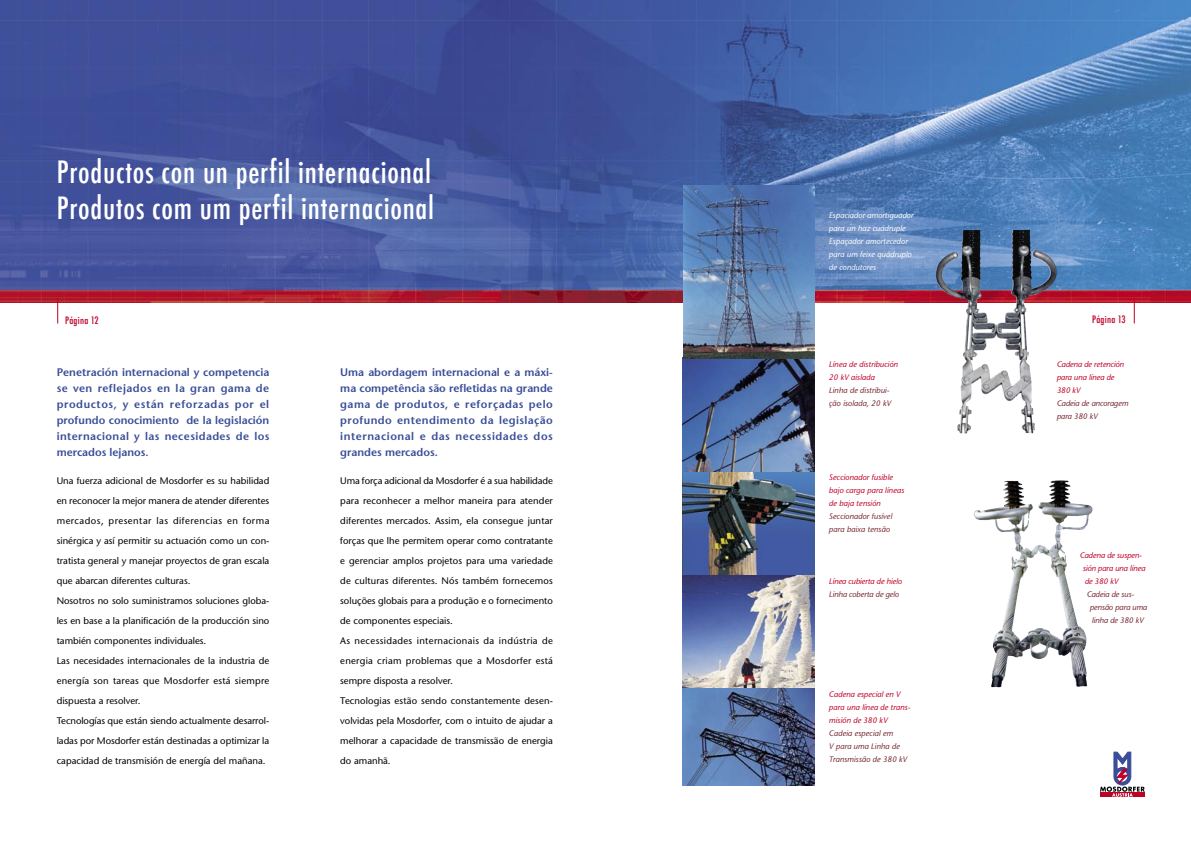
<style>
.page{position:relative;width:1191px;height:842px;background:#fff}
.page>*{position:absolute;margin:0;border:0;box-sizing:border-box;transform-origin:0 0}
.t1{font:500 condensed 30px/36px "Futura";letter-spacing:.025em;color:#fff}
.t2{font:600 11px/16px "Stone Sans";letter-spacing:.035em;color:#3a4d98;text-align:justify}
.t3{font:500 condensed 10px "Futura";letter-spacing:.025em;color:#be0027}
.t4{font:9.5px/20px "Stone Sans";color:#000}
.t5{font:italic 8px/13px "Stone Sans";color:#be0027}
.t6{font:italic 8px/13px "Stone Sans";color:#772731}
.t7{font:italic 8px/13px "Stone Sans";color:#fff}
</style>
<div class="page">
<img style="left:0;top:0;width:1191px;height:303px">
<svg style="left:1134px;top:298px;width:1px;height:25px"></svg>
<svg style="left:1100px;top:751px;width:45px;height:46px"></svg>
<svg style="left:57px;top:298px;width:1px;height:25px"></svg>
<img style="left:683px;top:185px;width:131px;height:288px">
<img style="left:683px;top:575px;width:131px;height:113px">
<img style="left:683px;top:473px;width:131px;height:102px">
<img style="left:683px;top:688px;width:131px;height:97px">
<img style="left:934px;top:234px;width:91px;height:199px">
<img style="left:1013px;top:551px;width:33px;height:101px">
<h1 class="t1" style="left:57px;top:154px;width:379px">Productos con un perfil internacional<br>Produtos com um perfil internacional</h1>
<p class="t3" style="left:65px;top:313px;width:35px">Página 12</p>
<p class="t2" style="left:57px;top:364px;width:214px">Penetración internacional y competencia se ven reflejados en la gran gama de productos, y están reforzadas por el profundo conocimiento de la legislación internacional y las necesidades de los mercados lejanos.</p>
<p class="t4" style="left:57px;top:470px;width:214px">Una fuerza adicional de Mosdorfer es su habilidad en reconocer la mejor manera de atender diferentes mercados, presentar las diferencias en forma sinérgica y así permitir su actuación como un con&shy;tratista general y manejar proyectos de gran escala que abarcan diferentes culturas.<br>Nosotros no solo suministramos soluciones globa&shy;les en base a la planificación de la producción sino también componentes individuales.<br>Las necesidades internacionales de la industria de energía son tareas que Mosdorfer está siempre dispuesta a resolver.<br>Tecnologías que están siendo actualmente desarrol&shy;ladas por Mosdorfer están destinadas a optimizar la capacidad de transmisión de energía del mañana.</p>
<p class="t2" style="left:340px;top:364px;width:214px">Uma abordagem internacional e a máxi&shy;ma competência são refletidas na grande gama de produtos, e reforçadas pelo profundo entendimento da legislação internacional e das necessidades dos grandes mercados.</p>
<p class="t4" style="left:340px;top:470px;width:214px">Uma força adicional da Mosdorfer é a sua habilidade para reconhecer a melhor maneira para atender diferentes mercados. Assim, ela consegue juntar forças que lhe permitem operar como contratante e gerenciar amplos projetos para uma variedade de culturas diferentes. Nós também fornecemos soluções globais para a produção e o fornecimento de componentes especiais.<br>As necessidades internacionais da indústria de energia criam problemas que a Mosdorfer está sempre disposta a resolver.<br>Tecnologias estão sendo constantemente desen&shy;volvidas pela Mosdorfer, com o intuito de ajudar a melhorar a capacidade de transmissão de energia do amanhã.</p>
<p class="t7" style="left:829px;top:209px;width:86px">Espaciador amortiguador para un haz cuádruple<br>Espaçador amortecedor para um feixe quádruplo de condutores</p>
<p class="t5" style="left:829px;top:358px;width:71px">Línea de distribución<br>20 kV aislada</p>
<p class="t6" style="left:829px;top:384px;width:64px">Linha de distribui&shy;ção isolada, 20 kV</p>
<p class="t5" style="left:829px;top:471px;width:77px">Seccionador fusible bajo carga para líneas de baja tensión</p>
<p class="t6" style="left:829px;top:510px;width:65px">Seccionador fusível para baixa tensão</p>
<p class="t5" style="left:829px;top:574px;width:74px">Línea cubierta de hielo</p>
<p class="t6" style="left:829px;top:587px;width:72px">Linha coberta de gelo</p>
<p class="t5" style="left:829px;top:687px;width:83px">Cadena especial en V para una línea de trans&shy;misión de 380 kV</p>
<p class="t6" style="left:829px;top:726px;width:80px">Cadeia especial em<br>V para uma Linha de<br>Transmissão de 380 kV</p>
<p class="t3" style="left:1092px;top:313px;width:35px">Página 13</p>
<p class="t5" style="left:1056px;top:358px;width:69px">Cadena de retención para una línea de<br>380 kV</p>
<p class="t6" style="left:1056px;top:397px;width:73px">Cadeia de ancoragem para 380 kV</p>
<p class="t5" style="left:1082px;top:548px;width:64px;text-indent:-3px">Cadena de suspen&shy;sión para una línea de 380 kV</p>
<p class="t6" style="left:1089px;top:587px;width:59px;text-indent:-3px">Cadeia de sus&shy;pensão para uma linha de 380 kV</p>
</div>
